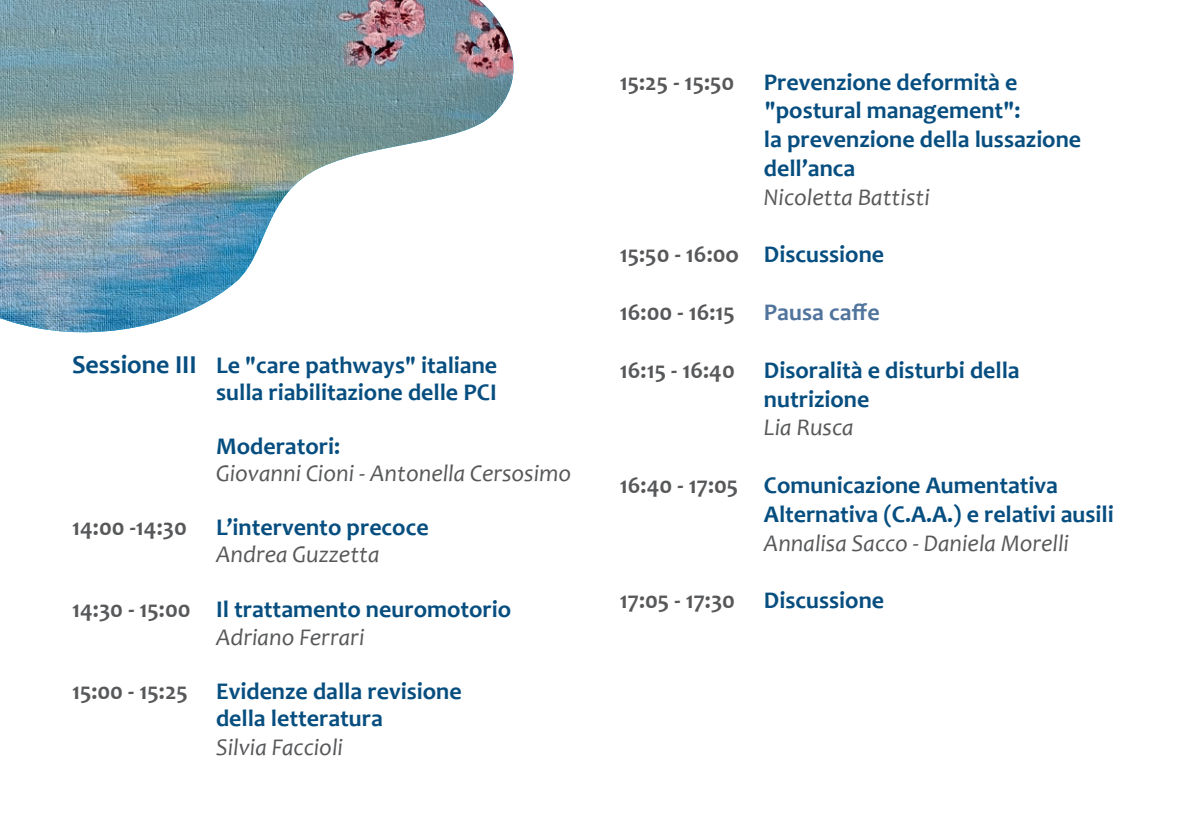
<style>
.page{position:relative;width:1191px;height:840px;background:#fff}
.page>*{position:absolute;margin:0;border:0;box-sizing:border-box;transform-origin:0 0}
.t1{font:700 24px/28.8px "Candara";color:#074e80}
.t2{font:italic 24px "Candara";color:#57585a}
.t3{font:700 24px "Candara";color:#57585a}
.s1{font-size:26px}
.s2{color:#57585a}
.s3{font-weight:400;font-style:italic;color:#57585a}
.s4{color:#074e80}
.s5{color:#50749c}
</style>
<div class="page">
<img style="left:0;top:0;width:514px;height:333px">
<p class="t1" style="left:72px;top:351px;width:427px;line-height:27px;text-align:right"><span class="s1">Sessione III</span> Le "care pathways" italiane sulla riabilitazione delle PCI</p>
<p class="t1" style="left:216px;top:431px;width:126px">Moderatori:</p>
<p class="t2" style="left:216px;top:458px;width:356px">Giovanni Cioni - Antonella Cersosimo</p>
<p class="t1" style="left:216px;top:513px;width:214px;line-height:27px;text-indent:-144px"><span class="s2">14:00 -14:30</span> L’intervento precoce<br><span class="s3">Andrea Guzzetta</span></p>
<p class="t1" style="left:72px;top:593px;width:441px;text-align:center"><span class="s2">14:30 - 15:00</span> Il trattamento neuromotorio<br><span class="s3">Adriano Ferrari</span></p>
<p class="t1" style="left:216px;top:677px;width:247px;line-height:27px;text-indent:-144px"><span class="s2">15:00 - 15:25</span> Evidenze dalla revisione della letteratura</p>
<p class="t2" style="left:216px;top:732px;width:128px">Silvia Faccioli</p>
<p class="t1" style="left:764px;top:67px;width:319px;text-indent:-144px"><span class="s2">15:25 - 15:50</span> Prevenzione deformità e "postural management":<br>la prevenzione della lussazione dell’anca</p>
<p class="t2" style="left:764px;top:182px;width:167px">Nicoletta Battisti</p>
<p class="t3" style="left:620px;top:239px;width:266px">15:50 - 16:0o <span class="s4">Discussione</span></p>
<p class="t3" style="left:620px;top:297px;width:261px">16:00 - 16:15 <span class="s5">Pausa caffe</span></p>
<p class="t1" style="left:620px;top:355px;width:401px;text-align:center"><span class="s2">16:15 - 16:40</span> Disoralità e disturbi della nutrizione</p>
<p class="t2" style="left:764px;top:412px;width:91px">Lia Rusca</p>
<p class="t1" style="left:764px;top:470px;width:351px;text-indent:-144px"><span class="s2">16:40 - 17:05</span> Comunicazione Aumentativa<br>Alternativa (C.A.A.) e relativi ausili</p>
<p class="t2" style="left:764px;top:527px;width:306px">Annalisa Sacco - Daniela Morelli</p>
<p class="t3" style="left:620px;top:585px;width:266px">17:05 - 17:30 <span class="s4">Discussione</span></p>
</div>
